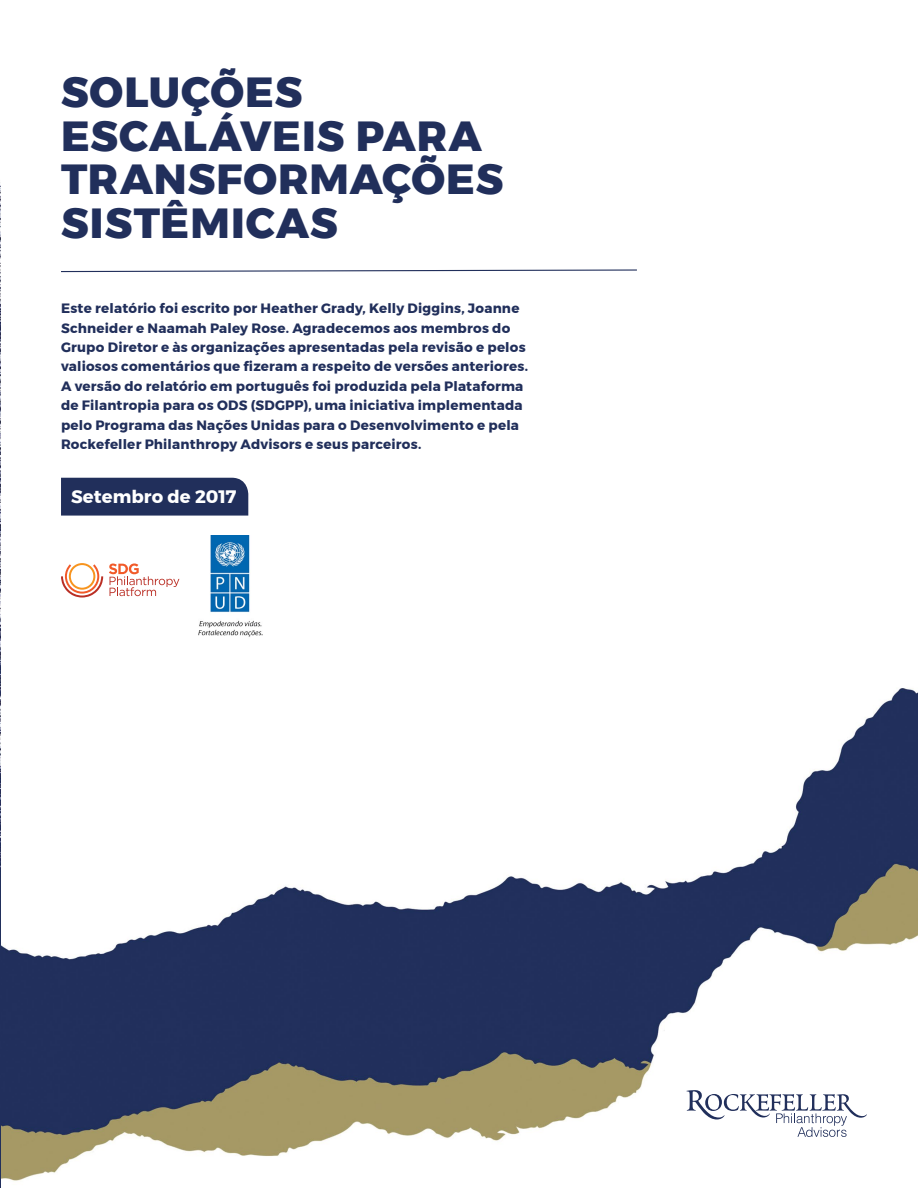
<style>
.page{position:relative;width:918px;height:1188px;background:#fff}
.page>*{position:absolute;margin:0;border:0;box-sizing:border-box;transform-origin:0 0}
.t1{font:800 42px/43.5px "Montserrat";letter-spacing:.025em;color:#212f5b}
.t2{font:700 18px "Montserrat";letter-spacing:.005em;color:#fff}
.t3{font:700 13.5px/19.5px "Montserrat";letter-spacing:.015em;color:#212f5b}
</style>
<div class="page">
<img style="left:1px;top:688px;width:917px;height:493px">
<img style="left:0;top:185px;width:1px;height:1003px">
<svg style="left:686px;top:1090px;width:181px;height:47px"></svg>
<svg style="left:61px;top:269px;width:576px;height:4px"></svg>
<div style="left:61px;top:478px;width:187px;height:38px;background:#212f5b"></div>
<img style="left:198px;top:535px;width:64px;height:102px">
<svg style="left:61px;top:563px;width:42px;height:35px"></svg>
<svg style="left:109px;top:563px;width:70px;height:33px"></svg>
<h1 class="t1" style="left:61px;top:71px;width:444px">SOLUÇÕES<br>ESCALÁVEIS PARA<br>TRANSFORMAÇÕES<br>SISTÊMICAS</h1>
<p class="t3" style="left:61px;top:299px;width:469px">Este relatório foi escrito por Heather Grady, Kelly Diggins, Joanne Schneider e Naamah Paley Rose. Agradecemos aos membros do Grupo Diretor e às organizações apresentadas pela revisão e pelos valiosos comentários que fizeram a respeito de versões anteriores.<br>A versão do relatório em português foi produzida pela Plataforma de Filantropia para os ODS (SDGPP), uma iniciativa implementada pelo Programa das Nações Unidas para o Desenvolvimento e pela Rockefeller Philanthropy Advisors e seus parceiros.</p>
<h2 class="t2" style="left:71px;top:482px;width:167px">Setembro de 2017</h2>
</div>
